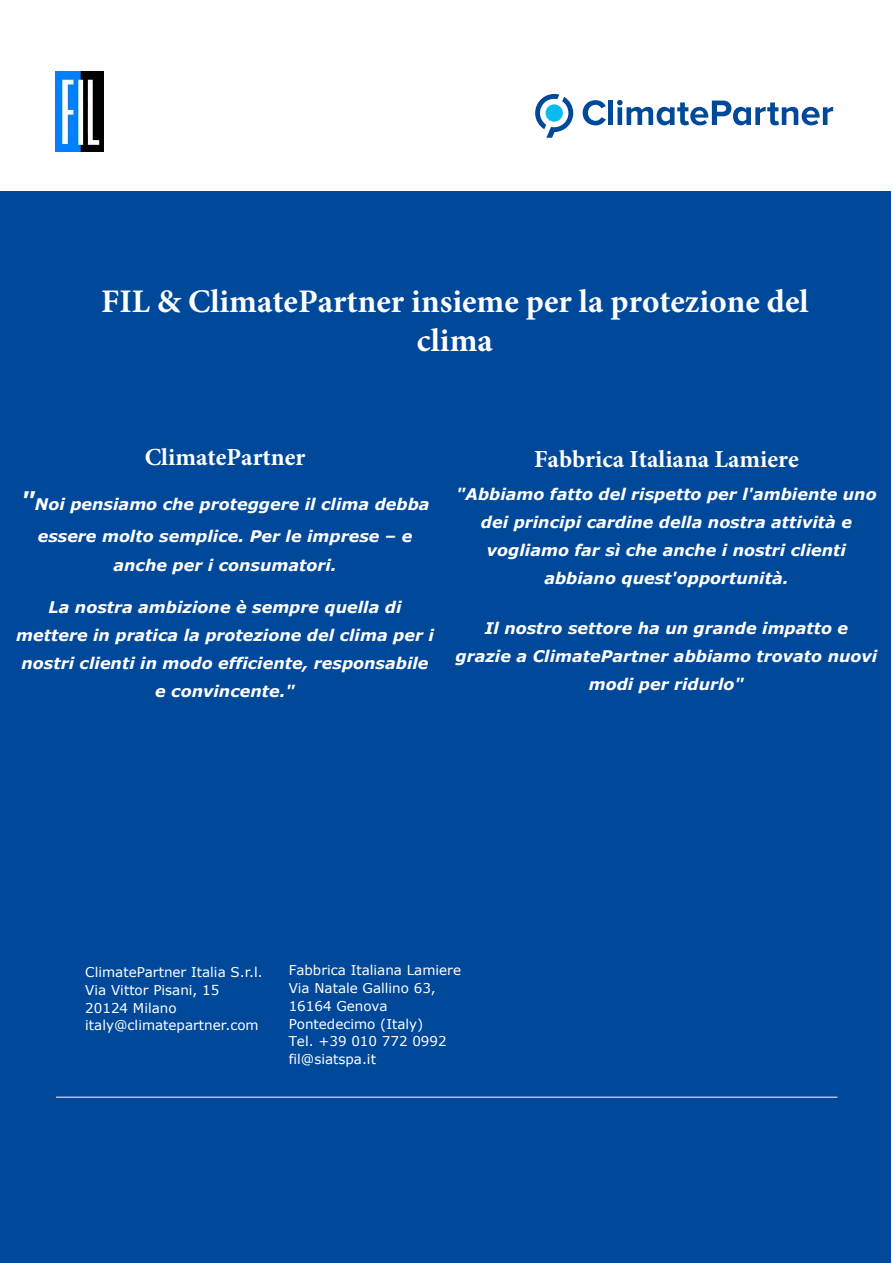
<style>
.page{position:relative;width:893px;height:1263px;background:#fff}
.page>*{position:absolute;margin:0;border:0;box-sizing:border-box;transform-origin:0 0}
.t1{font:700 33px/39.6px "Minion Pro";color:#fff;text-align:center}
.t2{font:700 24.6px "Minion Pro";color:#fff}
.t3{font:italic 700 16.05px/27.9px "Verdana";color:#fff;text-align:center}
.t4{font:italic 700 16.05px/27.9px "Verdana";color:#fff;text-align:center}
.t5{font:13.5px/17.9px "Verdana";color:#fff}
.s1{font-size:24.6px}
.s2{font-style:inherit}
</style>
<div class="page">
<div style="left:0;top:191px;width:891px;height:1072px;background:#00489a"></div>
<hr style="left:56px;top:1097px;width:781px;height:1px;background:#fff">
<svg style="left:583px;top:100px;width:23px;height:25px"></svg>
<div style="left:608px;top:101px;width:5px;height:24px;background:#00489a"></div>
<svg style="left:617px;top:100px;width:216px;height:25px"></svg>
<svg style="left:535px;top:94px;width:38px;height:44px"></svg>
<img style="left:55px;top:71px;width:49px;height:81px">
<h1 class="t1" style="left:101px;top:281px;width:709px">FIL &amp; ClimatePartner insieme per la protezione del clima</h1>
<h2 class="t2" style="left:145px;top:440px;width:162px">ClimatePartner</h2>
<p class="t4" style="left:21px;top:488px;width:411px;line-height:32px"><span class="s1">"</span>Noi pensiamo che proteggere il clima debba essere molto semplice. Per le imprese – e</p>
<p class="t4" style="left:114px;top:551px;width:225px">anche per i consumatori.</p>
<p class="t4" style="left:16px;top:593px;width:419px">La nostra ambizione è sempre quella di mettere in pratica la protezione del clima per i nostri clienti in modo efficiente, responsabile e convincente.<span class="s2">"</span></p>
<h2 class="t2" style="left:534px;top:442px;width:266px">Fabbrica Italiana Lamiere</h2>
<p class="t3" style="left:456px;top:480px;width:422px">"Abbiamo fatto del rispetto per l'ambiente uno dei principi cardine della nostra attività e vogliamo far sì che anche i nostri clienti abbiano quest'opportunità.</p>
<p class="t3" style="left:456px;top:614px;width:423px">Il nostro settore ha un grande impatto e grazie a ClimatePartner abbiamo trovato nuovi modi per ridurlo"</p>
<p class="t5" style="left:85px;top:963px;width:179px">ClimatePartner Italia S.r.l.<br>Via Vittor Pisani, 15<br>20124 Milano italy@climatepartner.com</p>
<p class="t5" style="left:289px;top:961px;width:174px">Fabbrica Italiana Lamiere<br>Via Natale Gallino 63,<br>16164 Genova<br>Pontedecimo (Italy)<br>Tel. +39 010 772 0992 fil@siatspa.it</p>
</div>
